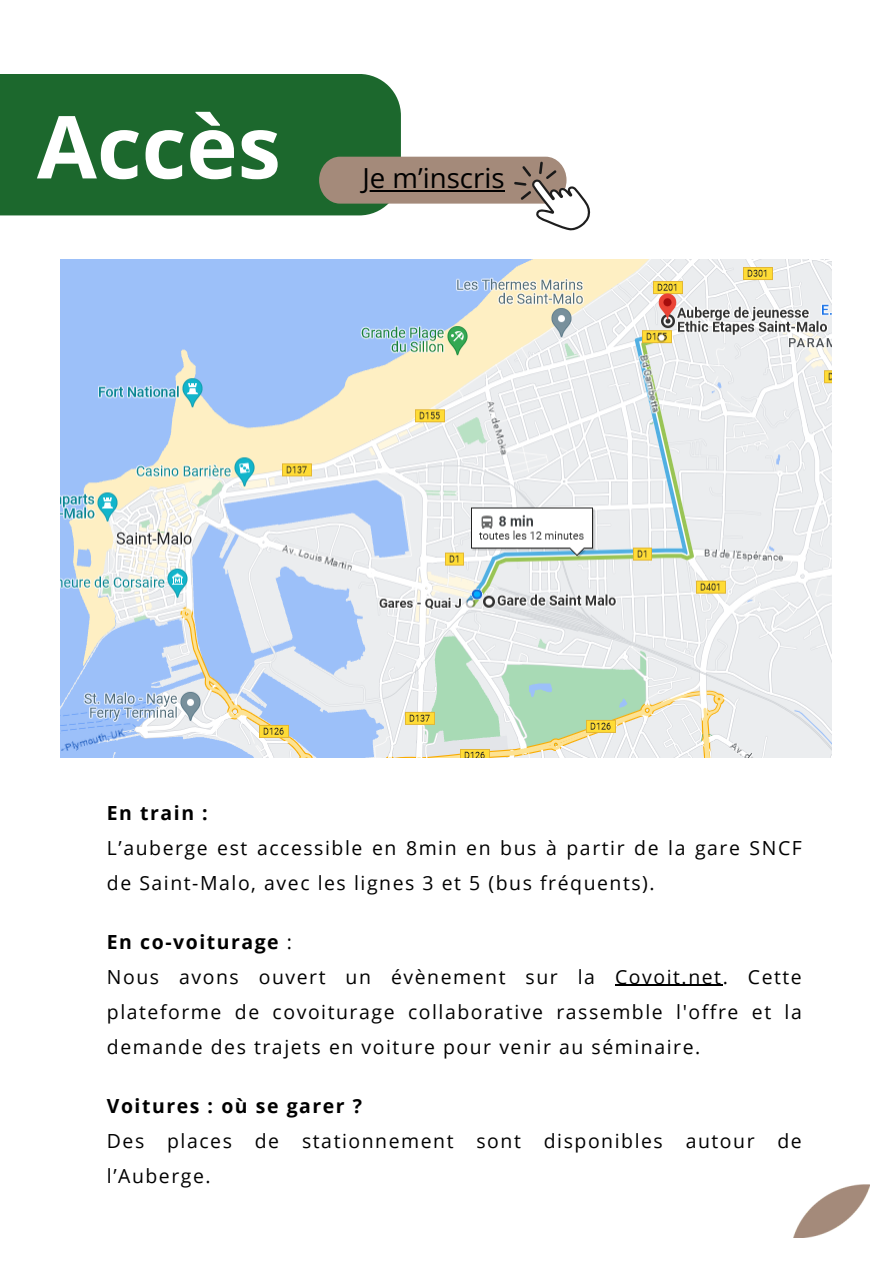
<style>
.page{position:relative;width:893px;height:1264px;background:#fff}
.page>*{position:absolute;margin:0;border:0;box-sizing:border-box;transform-origin:0 0}
.t1{font:700 86.85px "Open Sans";color:#fff}
.t2{font:27.6px "Open Sans";color:#000}
.t3{font:19.35px/34.8px "Open Sans";letter-spacing:.08em;color:#000}
.t4{font:700 19.35px "Open Sans";letter-spacing:.08em;color:#000}
.s1{font-weight:400}
</style>
<div class="page">
<div style="left:0;top:74px;width:401px;height:141px;background:#1c682d"></div>
<img style="left:793px;top:1184px;width:76px;height:53px">
<img style="left:61px;top:260px;width:770px;height:497px">
<hr style="left:615px;top:984px;width:107px;height:2px;background:#000">
<svg style="left:319px;top:157px;width:272px;height:74px"></svg>
<hr style="left:362px;top:190px;width:142px;height:1px;background:#000">
<p class="t1" style="left:37px;top:86px;width:245px">Accès</p>
<p class="t2" style="left:362px;top:158px;width:144px">Je m’inscris</p>
<p class="t4" style="left:107px;top:799px;width:102px">En train :</p>
<p class="t3" style="left:107px;top:829px;width:696px">L’auberge est accessible en 8min en bus à partir de la gare SNCF de Saint-Malo, avec les lignes 3 et 5 (bus fréquents).</p>
<p class="t4" style="left:107px;top:928px;width:187px">En co-voiturage <span class="s1">:</span></p>
<p class="t3" style="left:107px;top:958px;width:696px;text-align:justify">Nous avons ouvert un évènement sur la Covoit.net. Cette plateforme de covoiturage collaborative rassemble l'offre et la demande des trajets en voiture pour venir au séminaire.</p>
<p class="t4" style="left:107px;top:1092px;width:257px">Voitures : où se garer ?</p>
<p class="t3" style="left:107px;top:1122px;width:696px">Des places de stationnement sont disponibles autour de l’Auberge.</p>
</div>
